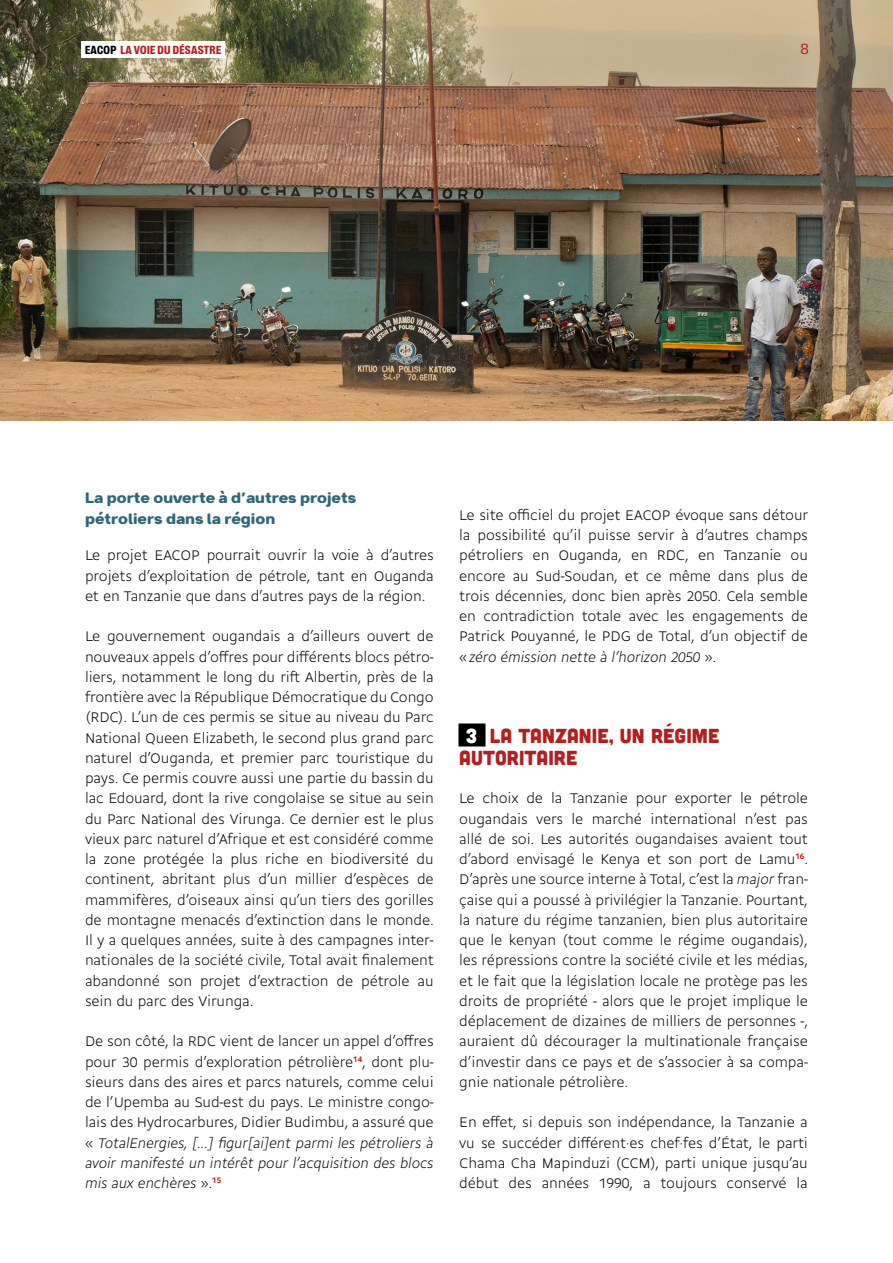
<style>
.page{position:relative;width:893px;height:1263px;background:#fff}
.page>*{position:absolute;margin:0;border:0;box-sizing:border-box;transform-origin:0 0}
.t1{font:20.25px/22.5px "Cubano";letter-spacing:.005em;color:#b41e1e}
.t2{font:700 18px/21px "Breul Grotesk B";color:#2e6878}
.t3{font:300 15px/20.2px "Gemeli";letter-spacing:-.01em;color:#000;text-align:justify}
.t4{font:15px "PP Right Grotesk Text";color:#b41e1e}
.t5{font:12px "PP Right Grotesk Compact Dark";letter-spacing:.025em;color:#b41e1e}
.s1{color:#000}
.s2{font-style:italic}
.s3{color:#fff}
</style>
<div class="page">
<img style="left:0;top:0;width:893px;height:421px">
<div style="left:81px;top:41px;width:144px;height:17px;background:#fff"></div>
<div style="left:459px;top:724px;width:26px;height:22px;background:#000"></div>
<div style="left:458px;top:723px;width:27px;height:23px;border:2px solid #000"></div>
<p class="t5" style="left:85px;top:43px;width:138px"><span class="s1">EACOP</span> LA VOIE DU DÉSASTRE</p>
<p class="t4" style="left:800px;top:40px;width:11px">8</p>
<p class="t2" style="left:85px;top:486px;width:273px">La porte ouverte à d’autres projets pétroliers dans la région</p>
<p class="t3" style="left:85px;top:544px;width:350px">Le projet EACOP pourrait ouvrir la voie à d’autres projets d’exploitation de pétrole, tant en Ouganda et en Tanzanie que dans d’autres pays de la région.</p>
<p class="t3" style="left:85px;top:625px;width:350px">Le gouvernement ougandais a d’ailleurs ouvert de nouveaux appels d’offres pour différents blocs pétro&shy;liers, notamment le long du rift Albertin, près de la frontière avec la République Démocratique du Congo (RDC). L’un de ces permis se situe au niveau du Parc National Queen Elizabeth, le second plus grand parc naturel d’Ouganda, et premier parc touristique du pays. Ce permis couvre aussi une partie du bassin du lac Edouard, dont la rive congolaise se situe au sein du Parc National des Virunga. Ce dernier est le plus vieux parc naturel d’Afrique et est considéré comme la zone protégée la plus riche en biodiversité du continent, abritant plus d’un millier d’espèces de mammifères, d’oiseaux ainsi qu’un tiers des gorilles de montagne menacés d’extinction dans le monde.<br>Il y a quelques années, suite à des campagnes inter&shy;nationales de la société civile, Total avait finalement abandonné son projet d’extraction de pétrole au sein du parc des Virunga.</p>
<p class="t3" style="left:85px;top:1030px;width:350px">De son côté, la RDC vient de lancer un appel d’offres pour 30 permis d’exploration pétrolière<sup>14</sup>, dont plu&shy;sieurs dans des aires et parcs naturels, comme celui de l’Upemba au Sud-est du pays. Le ministre congo&shy;lais des Hydrocarbures, Didier Budimbu, a assuré que « <span class="s2">TotalEnergies, [...] figur[ai]ent parmi les pétroliers à avoir manifesté un intérêt pour l’acquisition des blocs mis aux enchères</span> ».<sup>15</sup></p>
<p class="t3" style="left:459px;top:504px;width:350px">Le site officiel du projet EACOP évoque sans détour la possibilité qu’il puisse servir à d’autres champs pétroliers en Ouganda, en RDC, en Tanzanie ou encore au Sud-Soudan, et ce même dans plus de trois décennies, donc bien après 2050. Cela semble en contradiction totale avec les engagements de Patrick Pouyanné, le PDG de Total, d’un objectif de « <span class="s2">zéro émission nette à l’horizon 2050</span> ».</p>
<h1 class="t1" style="left:459px;top:723px;width:262px;text-indent:6px"><span class="s3">3</span> LA TANZANIE, UN RÉGIME<br>AUTORITAIRE</h1>
<p class="t3" style="left:459px;top:787px;width:351px">Le choix de la Tanzanie pour exporter le pétrole ougandais vers le marché international n’est pas allé de soi. Les autorités ougandaises avaient tout d’abord envisagé le Kenya et son port de Lamu<sup>16</sup>.<br>D’après une source interne à Total, c’est la <span class="s2">major</span> fran&shy;çaise qui a poussé à privilégier la Tanzanie. Pourtant, la nature du régime tanzanien, bien plus autoritaire que le kenyan (tout comme le régime ougandais), les répressions contre la société civile et les médias, et le fait que la législation locale ne protège pas les droits de propriété - alors que le projet implique le déplacement de dizaines de milliers de personnes -, auraient dû décourager la multinationale française d’investir dans ce pays et de s’associer à sa compa&shy;gnie nationale pétrolière.</p>
<p class="t3" style="left:459px;top:1111px;width:350px">En effet, si depuis son indépendance, la Tanzanie a vu se succéder différent·es chef·fes d’État, le parti Chama Cha Mapinduzi (CCM), parti unique jusqu’au début des années 1990, a toujours conservé la</p>
</div>
